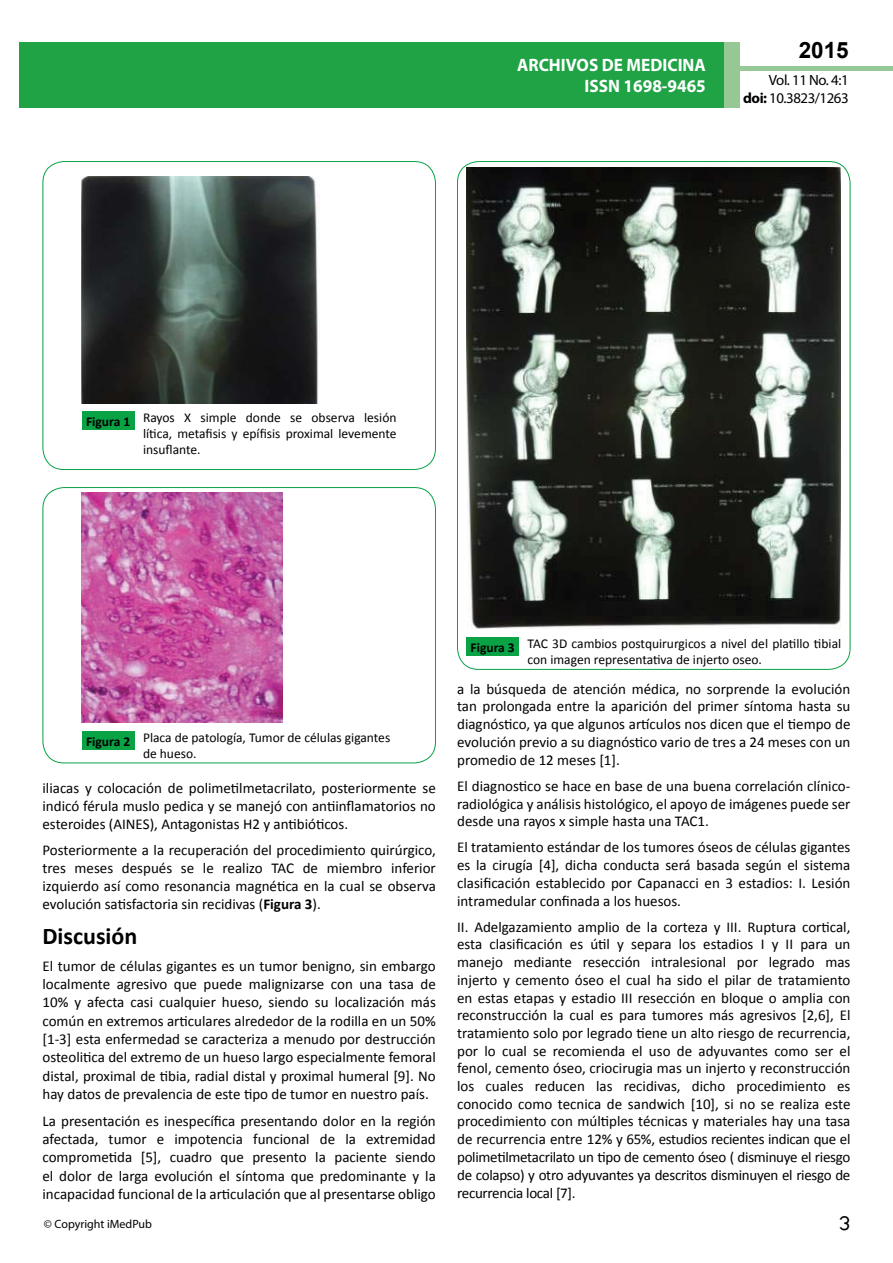
<style>
.page{position:relative;width:893px;height:1263px;background:#fff}
.page>*{position:absolute;margin:0;border:0;box-sizing:border-box;transform-origin:0 0}
.t1{font:25.5px "Tunga";color:#000}
.t2{font:700 24px "Calibri";color:#000}
.t3{font:700 22.5px "Arial";color:#000}
.t4{font:700 18px/21.6px "Myriad Pro";color:#fff;text-align:right;scale:.96 1}
.t5{font:15px/17.7px "Calibri";color:#000;text-align:justify}
.t6{font:14.85px/17.9px "Myriad Pro";letter-spacing:-.03em;color:#000;text-align:right}
.t7{font:13.5px/16.2px "Calibri";color:#000}
.t8{font:12px "Myriad Pro";color:#000}
.s1{font-weight:700}
</style>
<div class="page">
<div style="left:722px;top:66px;width:171px;height:5px;background:#96c996"></div>
<div style="left:19px;top:42px;width:706px;height:66px;background:#1fa345"></div>
<div style="left:725px;top:42px;width:15px;height:66px;background:#96c896"></div>
<div style="left:43px;top:161px;width:393px;height:309px;border:1px solid #09a245;border-radius:21px"></div>
<div style="left:82px;top:412px;width:53px;height:18px;background:#09a245"></div>
<img style="left:82px;top:177px;width:236px;height:226px">
<div style="left:466px;top:637px;width:53px;height:19px;background:#09a245"></div>
<img style="left:466px;top:167px;width:374px;height:462px">
<div style="left:43px;top:487px;width:393px;height:276px;border:1px solid #09a245;border-radius:21px"></div>
<div style="left:82px;top:731px;width:53px;height:19px;background:#09a245"></div>
<img style="left:82px;top:493px;width:200px;height:230px">
<p class="t4" style="left:517px;top:53px;width:198px">ARCHIVOS DE MEDICINA<br>ISSN 1698-9465</p>
<h3 class="t3" style="left:799px;top:35px;width:52px">2015</h3>
<p class="t6" style="left:743px;top:71px;width:107px">Vol. 11 No. 4:1 <span class="s1">doi:</span> 10.3823/1263</p>
<p class="t7" style="left:143px;top:409px;width:255px;text-align:justify;text-indent:-57px"><span class="s1">Figura 1</span> Rayos X simple donde se observa lesión lítica, metafisis y epífisis proximal levemente insuflante.</p>
<p class="t7" style="left:143px;top:729px;width:249px;text-indent:-57px"><span class="s1">Figura 2</span> Placa de patología, Tumor de células gigantes de hueso.</p>
<p class="t5" style="left:43px;top:779px;width:395px">iliacas y colocación de polimetilmetacrilato, posteriormente se indicó férula muslo pedica y se manejó con antiinflamatorios no esteroides (AINES), Antagonistas H2 y antibióticos.</p>
<p class="t5" style="left:43px;top:841px;width:395px">Posteriormente a la recuperación del procedimiento quirúrgico, tres meses después se le realizo TAC de miembro inferior izquierdo así como resonancia magnética en la cual se observa evolución satisfactoria sin recidivas (<span class="s1">Figura 3</span>).</p>
<h2 class="t2" style="left:43px;top:921px;width:96px">Discusión</h2>
<p class="t5" style="left:43px;top:957px;width:395px;line-height:18.3px">El tumor de células gigantes es un tumor benigno, sin embargo localmente agresivo que puede malignizarse con una tasa de 10% y afecta casi cualquier hueso, siendo su localización más común en extremos articulares alrededor de la rodilla en un 50% [1-3] esta enfermedad se caracteriza a menudo por destrucción osteolitica del extremo de un hueso largo especialmente femoral distal, proximal de tibia, radial distal y proximal humeral [9]. No hay datos de prevalencia de este tipo de tumor en nuestro país.</p>
<p class="t5" style="left:43px;top:1112px;width:395px;line-height:18.3px">La presentación es inespecífica presentando dolor en la región afectada, tumor e impotencia funcional de la extremidad comprometida [5], cuadro que presento la paciente siendo el dolor de larga evolución el síntoma que predominante y la incapacidad funcional de la articulación que al presentarse obligo</p>
<p class="t7" style="left:528px;top:635px;width:315px;text-indent:-57px"><span class="s1">Figura 3</span> TAC 3D cambios postquirurgicos a nivel del platillo tibial con imagen representativa de injerto oseo.</p>
<p class="t5" style="left:457px;top:680px;width:395px">a la búsqueda de atención médica, no sorprende la evolución tan prolongada entre la aparición del primer síntoma hasta su diagnóstico, ya que algunos artículos nos dicen que el tiempo de evolución previo a su diagnóstico vario de tres a 24 meses con un promedio de 12 meses [1].</p>
<p class="t5" style="left:457px;top:777px;width:395px">El diagnostico se hace en base de una buena correlación clínico&shy;radiológica y análisis histológico, el apoyo de imágenes puede ser desde una rayos x simple hasta una TAC1.</p>
<p class="t5" style="left:457px;top:839px;width:395px">El tratamiento estándar de los tumores óseos de células gigantes es la cirugía [4], dicha conducta será basada según el sistema clasificación establecido por Capanacci en 3 estadios: I. Lesión intramedular confinada a los huesos.</p>
<p class="t5" style="left:457px;top:918px;width:395px">II. Adelgazamiento amplio de la corteza y III. Ruptura cortical, esta clasificación es útil y separa los estadios I y II para un manejo mediante resección intralesional por legrado mas injerto y cemento óseo el cual ha sido el pilar de tratamiento en estas etapas y estadio III resección en bloque o amplia con reconstrucción la cual es para tumores más agresivos [2,6], El tratamiento solo por legrado tiene un alto riesgo de recurrencia, por lo cual se recomienda el uso de adyuvantes como ser el fenol, cemento óseo, criocirugia mas un injerto y reconstrucción los cuales reducen las recidivas, dicho procedimiento es conocido como tecnica de sandwich [10], si no se realiza este procedimiento con múltiples técnicas y materiales hay una tasa de recurrencia entre 12% y 65%, estudios recientes indican que el polimetilmetacrilato un tipo de cemento óseo ( disminuye el riesgo de colapso) y otro adyuvantes ya descritos disminuyen el riesgo de recurrencia local [7].</p>
<p class="t8" style="left:44px;top:1217px;width:110px">© Copyright iMedPub</p>
<h1 class="t1" style="left:839px;top:1206px;width:13px">3</h1>
</div>
